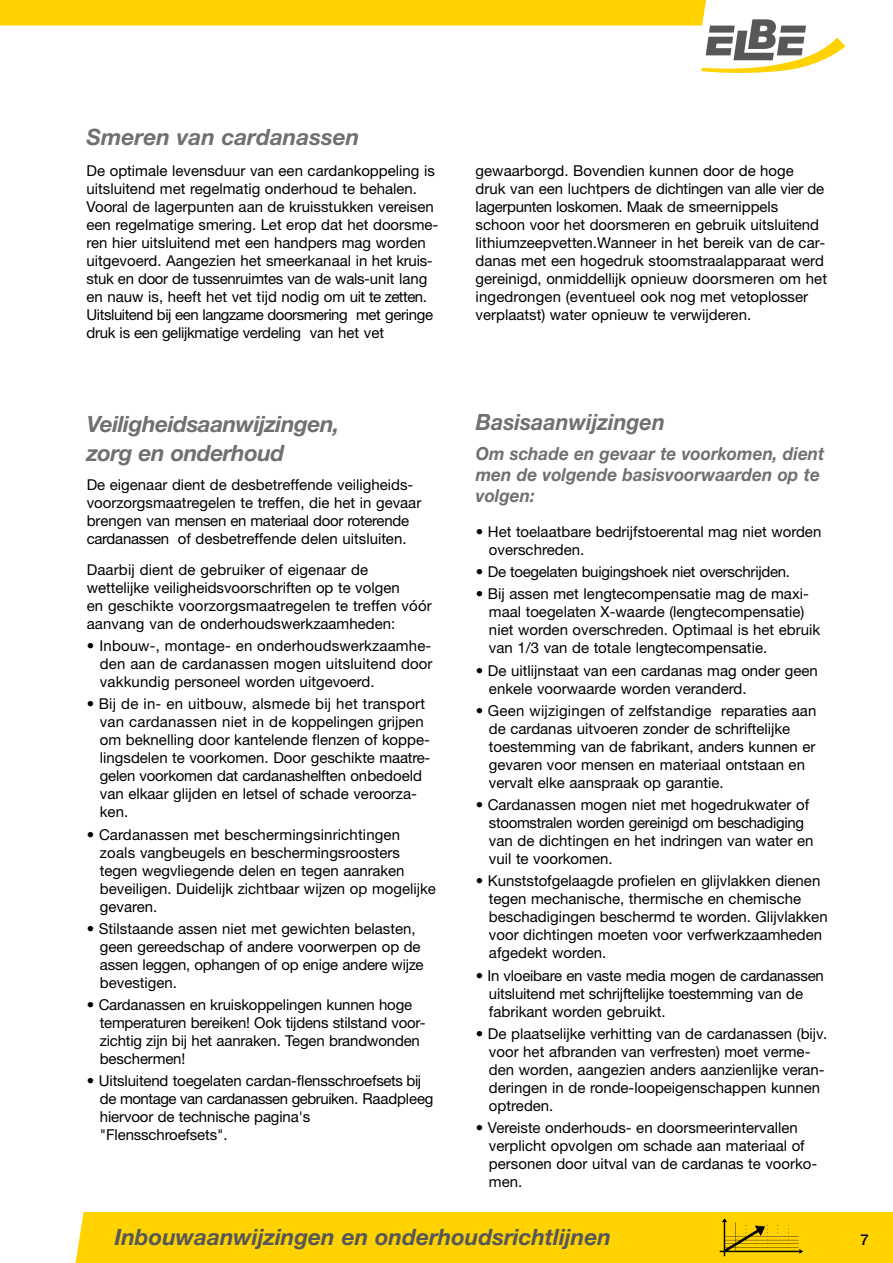
<style>
.page{position:relative;width:893px;height:1263px;background:#fff}
.page>*{position:absolute;margin:0;border:0;box-sizing:border-box;transform-origin:0 0}
.t1{font:italic 700 22.5px "Helvetica Neue LTW1 G";color:#565757}
.t2{font:italic 700 22.5px/28.8px "Helvetica Neue LTW1 G";letter-spacing:-.02em;color:#6f7071}
.t3{font:italic 700 22.5px "Helvetica Neue LTW1 G";color:#6f7071}
.t4{font:italic 700 22.5px "Helvetica Neue LTW1 G";color:#6f7071;scale:.95 1}
.t5{font:italic 700 18px/21px "Helvetica Neue LTW1 G";color:#6f7071;scale:.95 1}
.t6{font:15px/18px "Helvetica Neue LTW1 G";color:#000}
.t7{font:15px "Helvetica Neue LTW1 G";letter-spacing:-.02em;color:#000}
.t8{font:500 15px "Helvetica Neue LTW1 G";color:#000}
</style>
<div class="page">
<div style="left:76px;top:1212px;width:817px;height:51px;background:#ffd200"></div>
<svg style="left:0;top:0;width:845px;height:73px"></svg>
<img style="left:719px;top:1218px;width:83px;height:38px">
<h1 class="t3" style="left:87px;top:123px;width:274px">Smeren van cardanassen</h1>
<p class="t6" style="left:87px;top:161px;width:353px">De optimale levensduur van een cardankoppeling is uitsluitend met regelmatig onderhoud te behalen.<br>Vooral de lagerpunten aan de kruisstukken vereisen een regelmatige smering. Let erop dat het doorsme&shy;ren hier uitsluitend met een handpers mag worden uitgevoerd. Aangezien het smeerkanaal in het kruis&shy;stuk en door de tussenruimtes van de wals-unit lang en nauw is, heeft het vet tijd nodig om uit te zetten.<br>Uitsluitend bij een langzame doorsmering met geringe druk is een gelijkmatige verdeling van het vet</p>
<p class="t6" style="left:476px;top:162px;width:353px">gewaarborgd. Bovendien kunnen door de hoge druk van een luchtpers de dichtingen van alle vier de lagerpunten loskomen. Maak de smeernippels schoon voor het doorsmeren en gebruik uitsluitend lithiumzeepvetten.Wanneer in het bereik van de car&shy;danas met een hogedruk stoomstraalapparaat werd gereinigd, onmiddellijk opnieuw doorsmeren om het ingedrongen (eventueel ook nog met vetoplosser verplaatst) water opnieuw te verwijderen.</p>
<h1 class="t2" style="left:87px;top:410px;width:254px">Veiligheidsaanwijzingen, zorg en onderhoud</h1>
<p class="t6" style="left:87px;top:475px;width:336px">De eigenaar dient de desbetreffende veiligheids&shy;voorzorgsmaatregelen te treffen, die het in gevaar brengen van mensen en materiaal door roterende cardanassen of desbetreffende delen uitsluiten.</p>
<p class="t6" style="left:87px;top:560px;width:347px">Daarbij dient de gebruiker of eigenaar de wettelijke veiligheidsvoorschriften op te volgen<br>en geschikte voorzorgsmaatregelen te treffen vóór aanvang van de onderhoudswerkzaamheden:</p>
<p class="t6" style="left:100px;top:636px;width:334px;text-align:justify;text-indent:-13px">• Inbouw-, montage- en onderhoudswerkzaamhe&shy;den aan de cardanassen mogen uitsluitend door vakkundig personeel worden uitgevoerd.</p>
<p class="t6" style="left:100px;top:695px;width:332px;text-indent:-13px">• Bij de in- en uitbouw, alsmede bij het transport van cardanassen niet in de koppelingen grijpen om beknelling door kantelende flenzen of koppe&shy;lingsdelen te voorkomen. Door geschikte maatre&shy;gelen voorkomen dat cardanashelften onbedoeld van elkaar glijden en letsel of schade veroorza&shy;ken.</p>
<p class="t6" style="left:100px;top:825px;width:337px;text-indent:-13px">• Cardanassen met beschermingsinrichtingen zoals vangbeugels en beschermingsroosters tegen wegvliegende delen en tegen aanraken beveiligen. Duidelijk zichtbaar wijzen op mogelijke gevaren.</p>
<p class="t6" style="left:100px;top:919px;width:325px;text-indent:-13px">• Stilstaande assen niet met gewichten belasten, geen gereedschap of andere voorwerpen op de assen leggen, ophangen of op enige andere wijze bevestigen.</p>
<p class="t6" style="left:100px;top:995px;width:327px;text-indent:-13px">• Cardanassen en kruiskoppelingen kunnen hoge temperaturen bereiken! Ook tijdens stilstand voor&shy;zichtig zijn bij het aanraken. Tegen brandwonden beschermen!</p>
<p class="t6" style="left:100px;top:1072px;width:335px;text-indent:-13px">• Uitsluitend toegelaten cardan-flensschroefsets bij de montage van cardanassen gebruiken. Raadpleeg hiervoor de technische pagina's "Flensschroefsets".</p>
<h1 class="t4" style="left:476px;top:408px;width:201px">Basisaanwijzingen</h1>
<p class="t5" style="left:476px;top:443px;width:369px">Om schade en gevaar te voorkomen, dient men de volgende basisvoorwaarden op te volgen:</p>
<p class="t6" style="left:489px;top:522px;width:334px;text-indent:-13px">• Het toelaatbare bedrijfstoerental mag niet worden overschreden.</p>
<p class="t7" style="left:476px;top:563px;width:316px">• De toegelaten buigingshoek niet overschrijden.</p>
<p class="t6" style="left:489px;top:585px;width:333px;text-indent:-13px">• Bij assen met lengtecompensatie mag de maxi&shy;maal toegelaten X-waarde (lengtecompensatie) niet worden overschreden. Optimaal is het ebruik van 1/3 van de totale lengtecompensatie.</p>
<p class="t6" style="left:489px;top:661px;width:330px;text-indent:-13px">• De uitlijnstaat van een cardanas mag onder geen enkele voorwaarde worden veranderd.</p>
<p class="t6" style="left:489px;top:701px;width:329px;text-indent:-13px">• Geen wijzigingen of zelfstandige reparaties aan de cardanas uitvoeren zonder de schriftelijke toestemming van de fabrikant, anders kunnen er gevaren voor mensen en materiaal ontstaan en vervalt elke aanspraak op garantie.</p>
<p class="t6" style="left:489px;top:796px;width:326px;text-indent:-13px">• Cardanassen mogen niet met hogedrukwater of stoomstralen worden gereinigd om beschadiging van de dichtingen en het indringen van water en vuil te voorkomen.</p>
<p class="t6" style="left:489px;top:872px;width:340px;text-indent:-13px">• Kunststofgelaagde profielen en glijvlakken dienen tegen mechanische, thermische en chemische beschadigingen beschermd te worden. Glijvlakken voor dichtingen moeten voor verfwerkzaamheden afgedekt worden.</p>
<p class="t6" style="left:489px;top:966px;width:336px;text-indent:-13px">• In vloeibare en vaste media mogen de cardanassen uitsluitend met schrijftelijke toestemming van de fabrikant worden gebruikt.</p>
<p class="t6" style="left:489px;top:1024px;width:340px;text-indent:-13px">• De plaatselijke verhitting van de cardanassen (bijv. voor het afbranden van verfresten) moet verme&shy;den worden, aangezien anders aanzienlijke veran&shy;deringen in de ronde-loopeigenschappen kunnen optreden.</p>
<p class="t6" style="left:489px;top:1119px;width:330px;text-indent:-13px">• Vereiste onderhouds- en doorsmeerintervallen verplicht opvolgen om schade aan materiaal of personen door uitval van de cardanas te voorko&shy;men.</p>
<h1 class="t1" style="left:115px;top:1223px;width:498px">Inbouwaanwijzingen en onderhoudsrichtlijnen</h1>
<p class="t8" style="left:860px;top:1231px;width:10px">7</p>
</div>
